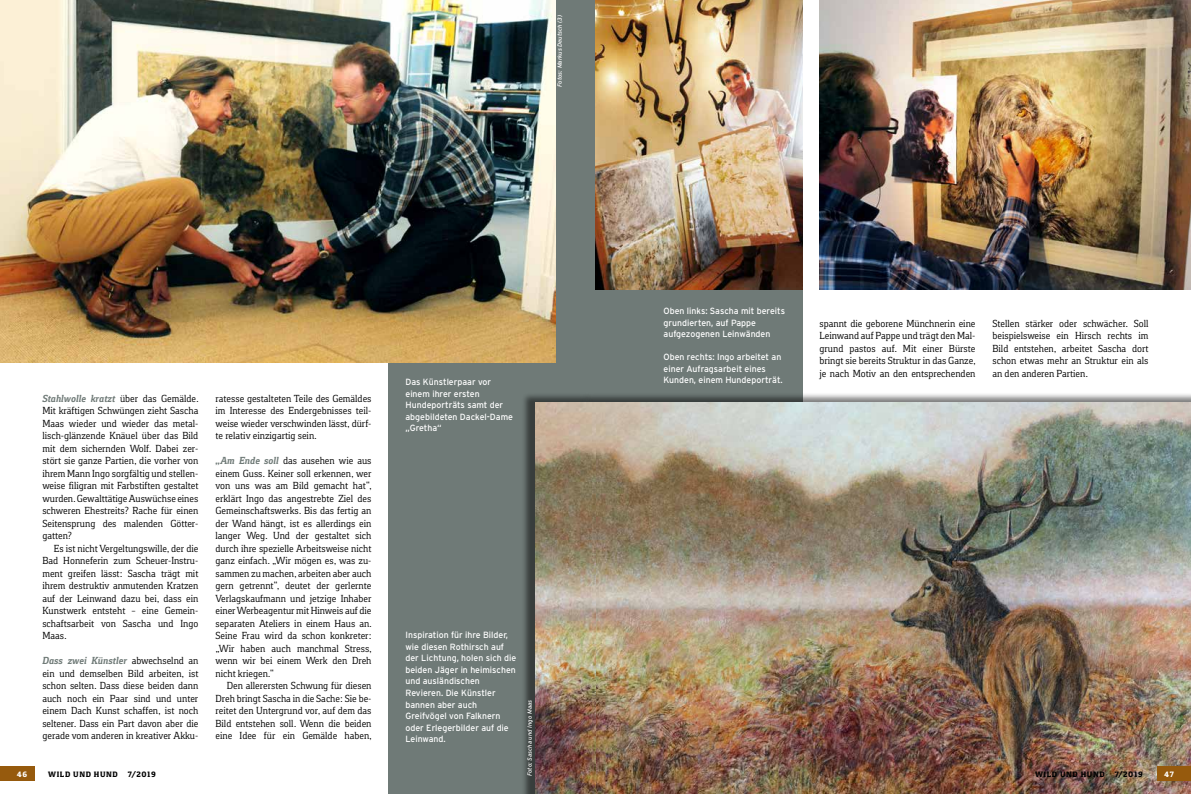
<style>
.page{position:relative;width:1191px;height:794px;background:#fff}
.page>*{position:absolute;margin:0;border:0;box-sizing:border-box;transform-origin:0 0}
.t1{font:10.5px/12.5px "Foral Pro";color:#000;text-align:justify}
.t2{font:9px/11.5px "Parey Interstate";color:#fff}
.t3{font:800 8px "Foral Pro";letter-spacing:.075em;color:#000}
.t4{font:800 8px "Foral Pro";color:#fff}
.t5{font:italic 6px "Parey Interstate";color:#fff}
.s1{font-weight:700;font-style:italic;color:#6f7a77}
</style>
<div class="page">
<div style="left:388px;top:0;width:414px;height:794px;background:#6f7a77"></div>
<img style="left:595px;top:0;width:207px;height:289px">
<img style="left:819px;top:0;width:372px;height:289px">
<img style="left:0;top:0;width:556px;height:362px">
<div style="left:581px;top:392px;width:610px;height:402px;background:#000;opacity:.5"></div>
<img style="left:592px;top:403px;width:599px;height:391px">
<div style="left:521px;top:392px;width:71px;height:402px;background:#000;opacity:.5"></div>
<div style="left:0;top:766px;width:34px;height:14px;background:#965a0d"></div>
<div style="left:1157px;top:766px;width:34px;height:14px;background:#965a0d"></div>
<p class="t5" style="left:556px;top:87px;width:73px;rotate:-90deg">Fotos: Markus Deutsch (3)</p>
<p class="t2" style="left:663px;top:305px;width:123px">Oben links: Sascha mit bereits grundierten, auf Pappe aufgezogenen Leinwänden</p>
<p class="t2" style="left:663px;top:351px;width:119px">Oben rechts: Ingo arbeitet an einer Aufragsarbeit eines</p>
<p class="t1" style="left:819px;top:317px;width:158px">spannt die geborene Münchnerin eine Leinwand auf Pappe und trägt den Mal&shy;grund pastos auf. Mit einer Bürste bringt sie bereits Struktur in das Ganze, je nach Motiv an den entsprechenden</p>
<p class="t1" style="left:992px;top:317px;width:157px">Stellen stärker oder schwächer. Soll beispielsweise ein Hirsch rechts im Bild entstehen, arbeitet Sascha dort schon etwas mehr an Struktur ein als an den anderen Partien.</p>
<p class="t2" style="left:405px;top:376px;width:87px">Das Künstlerpaar vor</p>
<p class="t2" style="left:663px;top:374px;width:121px">Kunden, einem Hundeporträt.</p>
<p class="t2" style="left:405px;top:388px;width:109px">einem ihrer ersten<br>Hundeporträts samt der abgebildeten Dackel-Dame „Gretha“</p>
<p class="t1" style="left:42px;top:392px;width:158px;text-align:left"><span class="s1">Stahlwolle kratzt</span> über das Gemälde.<br>Mit kräftigen Schwüngen zieht Sascha Maas wieder und wieder das metal&shy;lisch-glänzende Knäuel über das Bild mit dem sichernden Wolf. Dabei zer&shy;stört sie ganze Partien, die vorher von ihrem Mann Ingo sorgfältig und stellen&shy;weise filigran mit Farbstiften gestaltet wurden. Gewalttätige Auswüchse eines schweren Ehestreits? Rache für einen Seitensprung des malenden Götter&shy;gatten?</p>
<p class="t1" style="left:42px;top:542px;width:157px;text-indent:11px">Es ist nicht Vergeltungswille, der die Bad Honneferin zum Scheuer-Instru&shy;ment greifen lässt: Sascha trägt mit ihrem destruktiv anmutenden Kratzen auf der Leinwand dazu bei, dass ein Kunstwerk entsteht – eine Gemein&shy;schaftsarbeit von Sascha und Ingo Maas.</p>
<p class="t1" style="left:42px;top:654px;width:157px"><span class="s1">Dass zwei Künstler</span> abwechselnd an ein und demselben Bild arbeiten, ist schon selten. Dass diese beiden dann auch noch ein Paar sind und unter einem Dach Kunst schaffen, ist noch seltener. Dass ein Part davon aber die gerade vom anderen in kreativer Akku-</p>
<p class="t1" style="left:215px;top:392px;width:157px">ratesse gestalteten Teile des Gemäldes im Interesse des Endergebnisses teil&shy;weise wieder verschwinden lässt, dürf&shy;te relativ einzigartig sein.</p>
<p class="t1" style="left:215px;top:454px;width:158px"><span class="s1">„Am Ende soll</span> das ausehen wie aus einem Guss. Keiner soll erkennen, wer von uns was am Bild gemacht hat“, erklärt Ingo das angestrebte Ziel des Gemeinschaftswerks. Bis das fertig an der Wand hängt, ist es allerdings ein langer Weg. Und der gestaltet sich durch ihre spezielle Arbeitsweise nicht ganz einfach. „Wir mögen es, was zu&shy;sammen zu machen, arbeiten aber auch gern getrennt“, deutet der gerlernte Verlagskaufmann und jetzige Inhaber einer Werbeagentur mit Hinweis auf die separaten Ateliers in einem Haus an.<br>Seine Frau wird da schon konkreter: „Wir haben auch manchmal Stress, wenn wir bei einem Werk den Dreh nicht kriegen.“</p>
<p class="t1" style="left:215px;top:679px;width:158px;text-indent:11px">Den allerersten Schwung für diesen Dreh bringt Sascha in die Sache: Sie be&shy;reitet den Untergrund vor, auf dem das Bild entstehen soll. Wenn die beiden eine Idee für ein Gemälde haben,</p>
<p class="t2" style="left:405px;top:629px;width:112px">Inspiration für ihre Bilder, wie diesen Rothirsch auf der Lichtung, holen sich die beiden Jäger in heimischen und ausländischen<br>Revieren. Die Künstler bannen aber auch<br>Greifvögel von Falknern oder Erlegerbilder auf die<br>Leinwand.</p>
<p class="t5" style="left:526px;top:776px;width:78px;rotate:-90deg">Foto: Sascha und Ingo Maas</p>
<p class="t4" style="left:17px;top:769px;width:12px">46</p>
<p class="t3" style="left:48px;top:769px;width:71px">WILD UND HUND</p>
<p class="t3" style="left:128px;top:769px;width:30px">7/2019</p>
<p class="t3" style="left:1035px;top:769px;width:71px">WILD UND HUND</p>
<p class="t3" style="left:1114px;top:769px;width:30px">7/2019</p>
<p class="t4" style="left:1164px;top:769px;width:11px">47</p>
</div>
